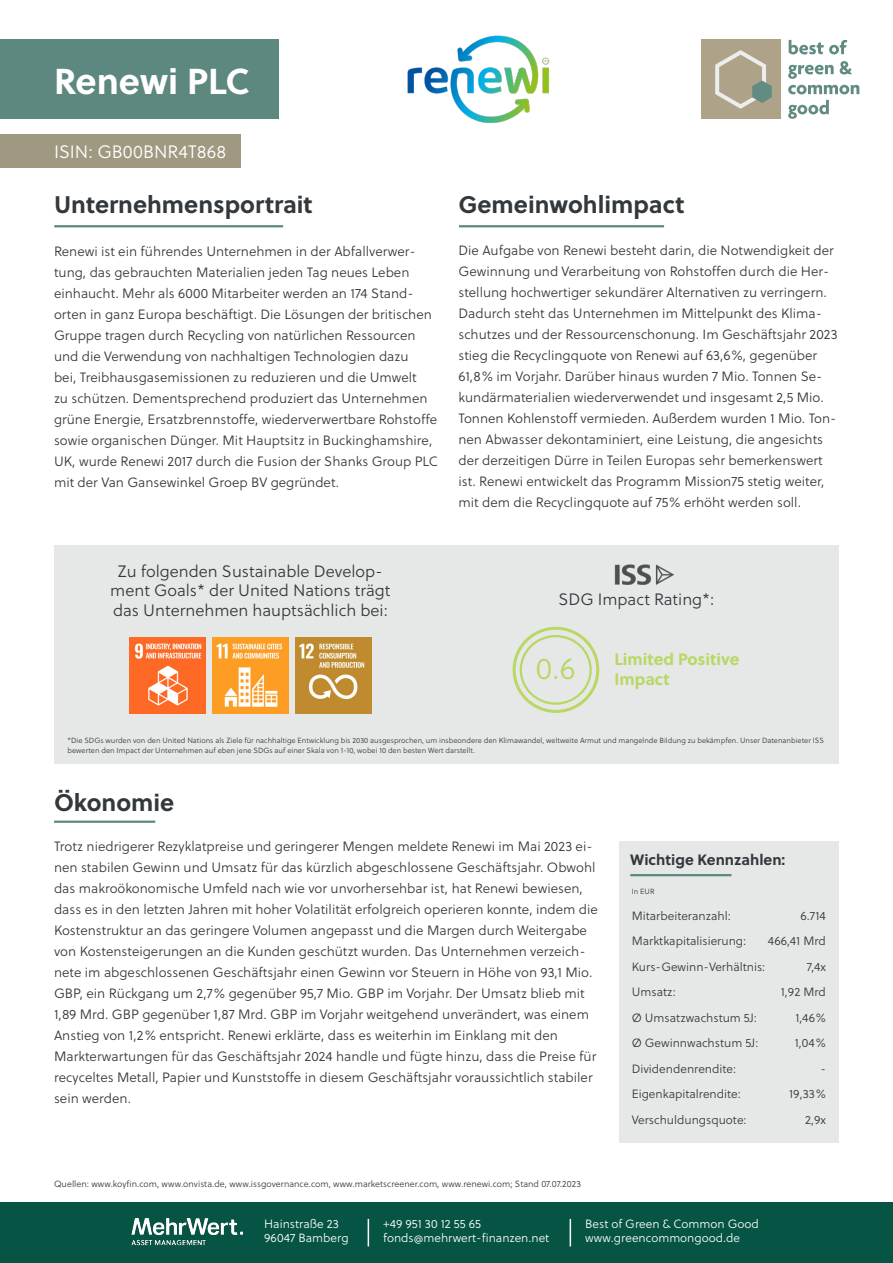
<style>
.page{position:relative;width:893px;height:1263px;background:#fff}
.page>*{position:absolute;margin:0;border:0;box-sizing:border-box;transform-origin:0 0}
.t1{font:700 36px "Soleil";color:#fff}
.t2{font:30px "Soleil Lt";color:#b9d763}
.t3{font:700 24px "Soleil";color:#32383c}
.t4{font:18px "Soleil Lt";color:#fff}
.t5{font:16.5px/19.8px "Soleil Lt";color:#32383c;text-align:center}
.t6{font:700 16.5px "Soleil";color:#b9d763}
.t7{font:700 15px "Soleil";color:#32383c}
.t8{font:13.5px/21px "Soleil Lt";color:#32383c}
.t9{font:12px/25.5px "Soleil Lt";color:#32383c;text-align:right}
.t10{font:12px "Soleil Lt";color:#fff}
.t11{font:9px "Soleil Lt";color:#32383c}
.t12{font:7.5px/10.5px "Soleil Lt";color:#32383c}
</style>
<div class="page">
<div style="left:54px;top:546px;width:785px;height:218px;background:#e5e8e7"></div>
<div style="left:701px;top:40px;width:79px;height:79px;background:#aea389"></div>
<svg style="left:789px;top:40px;width:58px;height:14px"></svg>
<svg style="left:788px;top:65px;width:46px;height:14px"></svg>
<svg style="left:840px;top:61px;width:12px;height:13px"></svg>
<svg style="left:788px;top:85px;width:71px;height:9px"></svg>
<svg style="left:788px;top:100px;width:41px;height:19px"></svg>
<svg style="left:715px;top:50px;width:57px;height:59px"></svg>
<div style="left:0;top:134px;width:240px;height:34px;background:#9f9982"></div>
<div style="left:0;top:1202px;width:893px;height:61px;background:#055444"></div>
<img style="left:131px;top:1219px;width:111px;height:27px">
<svg style="left:368px;top:1219px;width:1px;height:27px"></svg>
<svg style="left:570px;top:1219px;width:1px;height:27px"></svg>
<hr style="left:54px;top:225px;width:229px;height:2px;background:#5c887f">
<hr style="left:459px;top:225px;width:205px;height:2px;background:#5c887f">
<hr style="left:54px;top:820px;width:101px;height:3px;background:#5c887f">
<img style="left:130px;top:638px;width:75px;height:75px">
<img style="left:213px;top:638px;width:75px;height:75px">
<div style="left:513px;top:627px;width:86px;height:86px;border:3px solid #b9d763;border-radius:50%"></div>
<img style="left:614px;top:564px;width:60px;height:21px">
<div style="left:619px;top:841px;width:220px;height:301px;background:#e5e8e7"></div>
<hr style="left:630px;top:874px;width:101px;height:2px;background:#5c887f">
<div style="left:0;top:40px;width:278px;height:79px;background:#5c887f"></div>
<img style="left:296px;top:638px;width:75px;height:75px">
<div style="left:520px;top:635px;width:72px;height:70px;border:2px solid #b9d763;border-radius:50%"></div>
<img style="left:407px;top:36px;width:142px;height:87px">
<p class="t1" style="left:54px;top:54px;width:197px">Renewi PLC</p>
<p class="t4" style="left:54px;top:139px;width:174px">ISIN: GB00BNR4T868</p>
<p class="t3" style="left:54px;top:186px;width:260px">Unternehmensportrait</p>
<p class="t8" style="left:54px;top:240px;width:385px">Renewi ist ein führendes Unternehmen in der Abfallverwer&shy;tung, das gebrauchten Materialien jeden Tag neues Leben einhaucht. Mehr als 6000 Mitarbeiter werden an 174 Stand&shy;orten in ganz Europa beschäftigt. Die Lösungen der britischen Gruppe tragen durch Recycling von natürlichen Ressourcen und die Verwendung von nachhaltigen Technologien dazu<br>bei, Treibhausgasemissionen zu reduzieren und die Umwelt<br>zu schützen. Dementsprechend produziert das Unternehmen grüne Energie, Ersatzbrennstoffe, wiederverwertbare Rohstoffe sowie organischen Dünger. Mit Hauptsitz in Buckinghamshire, UK, wurde Renewi 2017 durch die Fusion der Shanks Group PLC mit der Van Gansewinkel Groep BV gegründet.</p>
<p class="t3" style="left:458px;top:186px;width:228px">Gemeinwohlimpact</p>
<p class="t8" style="left:458px;top:239px;width:381px">Die Aufgabe von Renewi besteht darin, die Notwendigkeit der Gewinnung und Verarbeitung von Rohstoffen durch die Her&shy;stellung hochwertiger sekundärer Alternativen zu verringern.<br>Dadurch steht das Unternehmen im Mittelpunkt des Klima&shy;schutzes und der Ressourcenschonung. Im Geschäftsjahr 2023 stieg die Recyclingquote von Renewi auf 63,6%, gegenüber 61,8% im Vorjahr. Darüber hinaus wurden 7 Mio. Tonnen Se&shy;kundärmaterialien wiederverwendet und insgesamt 2,5 Mio.<br>Tonnen Kohlenstoff vermieden. Außerdem wurden 1 Mio. Ton&shy;nen Abwasser dekontaminiert, eine Leistung, die angesichts der derzeitigen Dürre in Teilen Europas sehr bemerkenswert ist. Renewi entwickelt das Programm Mission75 stetig weiter, mit dem die Recyclingquote auf 75% erhöht werden soll.</p>
<p class="t5" style="left:110px;top:561px;width:282px">Zu folgenden Sustainable Develop&shy;ment Goals* der United Nations trägt das Unternehmen hauptsächlich bei:</p>
<p class="t5" style="left:559px;top:589px;width:157px">SDG Impact Rating*:</p>
<p class="t2" style="left:536px;top:648px;width:41px">0.6</p>
<p class="t6" style="left:614px;top:647px;width:127px">Limited Positive</p>
<p class="t6" style="left:614px;top:666px;width:57px">Impact</p>
<p class="t12" style="left:68px;top:735px;width:758px">*Die SDGs wurden von den United Nations als Ziele für nachhaltige Entwicklung bis 2030 ausgesprochen, um insbeondere den Klimawandel, weltweite Armut und mangelnde Bildung zu bekämpfen. Unser Datenanbieter ISS bewerten den Impact der Unternehmen auf eben jene SDGs auf einer Skala von 1-10, wobei 10 den besten Wert darstellt.</p>
<p class="t3" style="left:54px;top:784px;width:122px">Ökonomie</p>
<p class="t8" style="left:54px;top:836px;width:545px">Trotz niedrigerer Rezyklatpreise und geringerer Mengen meldete Renewi im Mai 2023 ei&shy;nen stabilen Gewinn und Umsatz für das kürzlich abgeschlossene Geschäftsjahr. Obwohl das makroökonomische Umfeld nach wie vor unvorhersehbar ist, hat Renewi bewiesen, dass es in den letzten Jahren mit hoher Volatilität erfolgreich operieren konnte, indem die Kostenstruktur an das geringere Volumen angepasst und die Margen durch Weitergabe von Kostensteigerungen an die Kunden geschützt wurden. Das Unternehmen verzeich&shy;nete im abgeschlossenen Geschäftsjahr einen Gewinn vor Steuern in Höhe von 93,1 Mio.<br>GBP, ein Rückgang um 2,7% gegenüber 95,7 Mio. GBP im Vorjahr. Der Umsatz blieb mit 1,89 Mrd. GBP gegenüber 1,87 Mrd. GBP im Vorjahr weitgehend unverändert, was einem Anstieg von 1,2% entspricht. Renewi erklärte, dass es weiterhin im Einklang mit den Markterwartungen für das Geschäftsjahr 2024 handle und fügte hinzu, dass die Preise für recyceltes Metall, Papier und Kunststoffe in diesem Geschäftsjahr voraussichtlich stabiler sein werden.</p>
<p class="t11" style="left:54px;top:1177px;width:528px">Quellen: www.koyfin.com, www.onvista.de, www.issgovernance.com, www.marketscreener.com, www.renewi.com; Stand 07.07.2023</p>
<p class="t7" style="left:630px;top:848px;width:157px">Wichtige Kennzahlen:</p>
<p class="t12" style="left:632px;top:886px;width:24px">In EUR</p>
<p class="t9" style="left:632px;top:903px;width:100px">Mitarbeiteranzahl:</p>
<p class="t9" style="left:632px;top:928px;width:116px">Marktkapitalisierung:</p>
<p class="t9" style="left:632px;top:954px;width:135px">Kurs-Gewinn-Verhältnis:</p>
<p class="t9" style="left:632px;top:979px;width:45px">Umsatz:</p>
<p class="t9" style="left:632px;top:1005px;width:127px">Ø Umsatzwachstum 5J:</p>
<p class="t9" style="left:632px;top:1030px;width:128px">Ø Gewinnwachstum 5J:</p>
<p class="t9" style="left:632px;top:1056px;width:106px">Dividendenrendite:</p>
<p class="t9" style="left:632px;top:1081px;width:111px">Eigenkapitalrendite:</p>
<p class="t9" style="left:632px;top:1107px;width:116px">Verschuldungsquote:</p>
<p class="t9" style="left:801px;top:903px;width:27px">6.714</p>
<p class="t9" style="left:768px;top:928px;width:60px">466,41 Mrd</p>
<p class="t9" style="left:781px;top:954px;width:47px">7,4x<br>1,92 Mrd</p>
<p class="t9" style="left:795px;top:1005px;width:32px">1,46%</p>
<p class="t9" style="left:795px;top:1030px;width:33px">1,04%</p>
<p class="t9" style="left:789px;top:1056px;width:38px">-<br>19,33%</p>
<p class="t9" style="left:805px;top:1107px;width:22px">2,9x</p>
<p class="t10" style="left:264px;top:1215px;width:76px">Hainstraße 23</p>
<p class="t10" style="left:264px;top:1230px;width:86px">96047 Bamberg</p>
<p class="t10" style="left:383px;top:1215px;width:99px">+49 951 30 12 55 65</p>
<p class="t10" style="left:383px;top:1230px;width:168px">fonds@mehrwert-finanzen.net</p>
<p class="t10" style="left:585px;top:1215px;width:175px">Best of Green &amp; Common Good</p>
<p class="t10" style="left:585px;top:1230px;width:156px">www.greencommongood.de</p>
</div>
